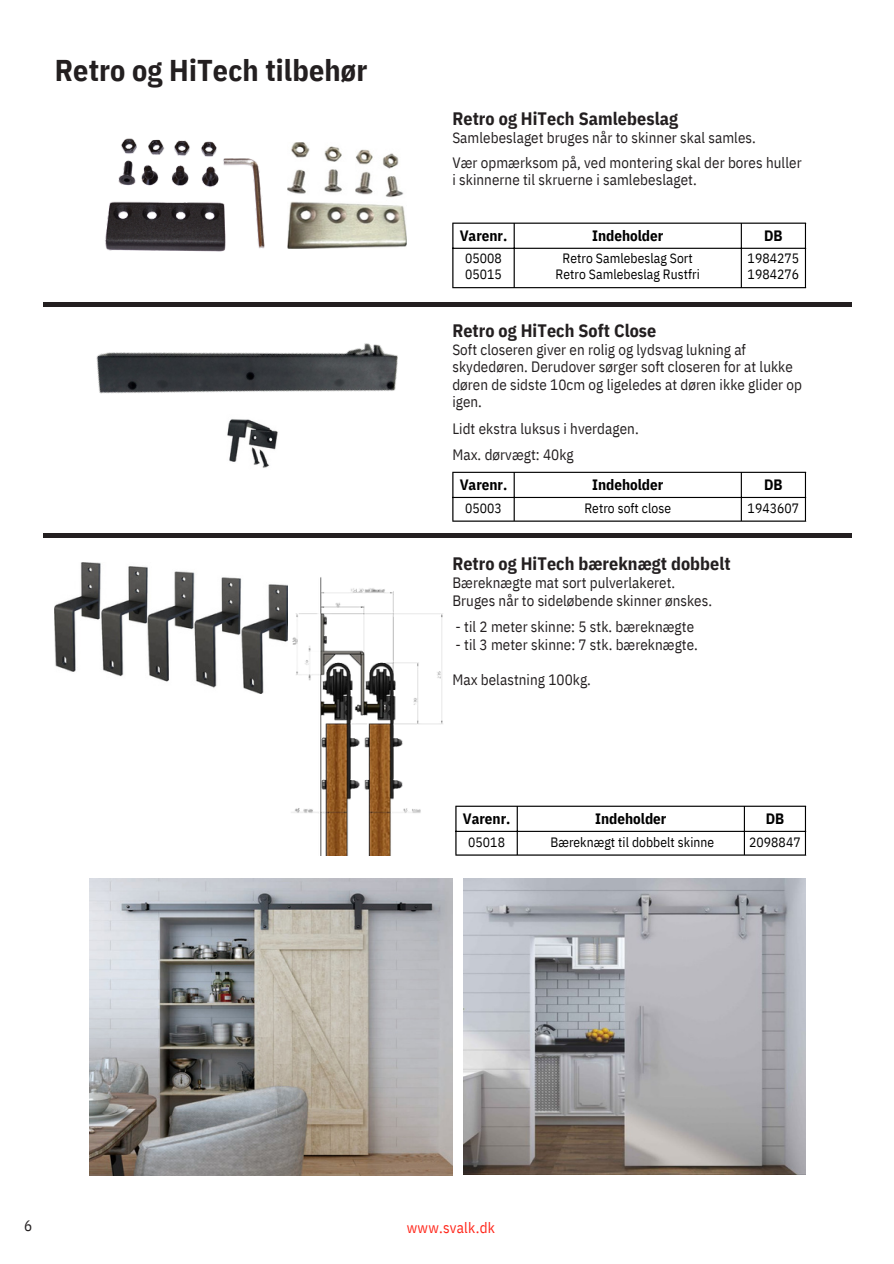
<style>
.page{position:relative;width:894px;height:1264px;background:#fff}
.page>*{position:absolute;margin:0;border:0;box-sizing:border-box;transform-origin:0 0}
.t1{font:700 30px "IBM Plex Sans Cond";letter-spacing:.005em;color:#231f20}
.t2{font:700 18px "IBM Plex Sans Cond";letter-spacing:.005em;color:#231f20}
.t3{font:15px/17.5px "IBM Plex Sans Cond";letter-spacing:.005em;color:#231f20}
.t4{font:700 15px "IBM Plex Sans Cond";color:#000}
.t5{font:15px "IBM Plex Sans Cond";letter-spacing:.015em;color:#ff2519}
.t6{font:13.5px "IBM Plex Sans Cond";letter-spacing:.005em;color:#000}
</style>
<div class="page">
<img style="left:96px;top:343px;width:302px;height:51px">
<img style="left:227px;top:419px;width:51px;height:49px">
<img style="left:105px;top:138px;width:160px;height:114px">
<img style="left:288px;top:143px;width:118px;height:105px">
<hr style="left:43px;top:533px;width:807px;height:4px;background:#231f20">
<hr style="left:452px;top:224px;width:1px;height:63px;background:#000">
<hr style="left:513px;top:224px;width:1px;height:63px;background:#000">
<hr style="left:740px;top:224px;width:1px;height:63px;background:#000">
<hr style="left:804px;top:224px;width:1px;height:63px;background:#000">
<hr style="left:452px;top:222px;width:353px;height:2px;background:#000">
<hr style="left:452px;top:248px;width:353px;height:1px;background:#000">
<hr style="left:452px;top:287px;width:353px;height:1px;background:#000">
<hr style="left:43px;top:302px;width:807px;height:4px;background:#231f20">
<hr style="left:452px;top:473px;width:1px;height:47px;background:#000">
<hr style="left:513px;top:473px;width:1px;height:47px;background:#000">
<hr style="left:740px;top:473px;width:1px;height:47px;background:#000">
<hr style="left:804px;top:473px;width:1px;height:47px;background:#000">
<hr style="left:452px;top:472px;width:353px;height:1px;background:#000">
<hr style="left:452px;top:497px;width:353px;height:1px;background:#000">
<hr style="left:452px;top:520px;width:353px;height:1px;background:#000">
<img style="left:54px;top:562px;width:226px;height:131px">
<img style="left:280px;top:577px;width:163px;height:278px">
<hr style="left:455px;top:806px;width:1px;height:48px;background:#000">
<hr style="left:516px;top:806px;width:1px;height:48px;background:#000">
<hr style="left:743px;top:806px;width:1px;height:48px;background:#000">
<hr style="left:804px;top:806px;width:1px;height:48px;background:#000">
<hr style="left:455px;top:805px;width:350px;height:1px;background:#000">
<hr style="left:455px;top:830px;width:350px;height:2px;background:#000">
<hr style="left:455px;top:854px;width:350px;height:1px;background:#000">
<img style="left:463px;top:878px;width:342px;height:296px">
<img style="left:89px;top:878px;width:363px;height:296px">
<p class="t1" style="left:55px;top:50px;width:314px">Retro og HiTech tilbehør</p>
<p class="t2" style="left:452px;top:107px;width:227px">Retro og HiTech Samlebeslag</p>
<p class="t3" style="left:452px;top:129px;width:305px">Samlebeslaget bruges når to skinner skal samles.</p>
<p class="t3" style="left:452px;top:153px;width:351px">Vær opmærksom på, ved montering skal der bores huller i skinnerne til skruerne i samlebeslaget.</p>
<p class="t4" style="left:459px;top:225px;width:49px">Varenr.</p>
<p class="t4" style="left:592px;top:225px;width:73px">Indeholder</p>
<p class="t4" style="left:764px;top:225px;width:20px">DB</p>
<p class="t6" style="left:465px;top:250px;width:38px">05008</p>
<p class="t6" style="left:465px;top:265px;width:38px">05015</p>
<p class="t6" style="left:562px;top:250px;width:132px">Retro Samlebeslag Sort</p>
<p class="t6" style="left:555px;top:265px;width:146px">Retro Samlebeslag Rustfri</p>
<p class="t6" style="left:747px;top:250px;width:53px">1984275</p>
<p class="t6" style="left:747px;top:265px;width:53px">1984276</p>
<p class="t2" style="left:452px;top:318px;width:205px">Retro og HiTech Soft Close</p>
<p class="t3" style="left:452px;top:340px;width:351px">Soft closeren giver en rolig og lydsvag lukning af skydedøren. Derudover sørger soft closeren for at lukke døren de sidste 10cm og ligeledes at døren ikke glider op igen.</p>
<p class="t3" style="left:452px;top:419px;width:188px">Lidt ekstra luksus i hverdagen.</p>
<p class="t3" style="left:452px;top:445px;width:123px">Max. dørvægt: 40kg</p>
<p class="t4" style="left:459px;top:474px;width:49px">Varenr.</p>
<p class="t4" style="left:592px;top:474px;width:73px">Indeholder</p>
<p class="t4" style="left:764px;top:474px;width:20px">DB</p>
<p class="t6" style="left:465px;top:499px;width:38px">05003</p>
<p class="t6" style="left:584px;top:499px;width:88px">Retro soft close</p>
<p class="t6" style="left:747px;top:499px;width:53px">1943607</p>
<p class="t2" style="left:452px;top:551px;width:280px">Retro og HiTech bæreknægt dobbelt</p>
<p class="t3" style="left:452px;top:574px;width:224px">Bæreknægte mat sort pulverlakeret.</p>
<p class="t3" style="left:452px;top:591px;width:261px">Bruges når to sideløbende skinner ønskes.</p>
<p class="t3" style="left:455px;top:617px;width:240px">- til 2 meter skinne: 5 stk. bæreknægte</p>
<p class="t3" style="left:455px;top:635px;width:244px">- til 3 meter skinne: 7 stk. bæreknægte.</p>
<p class="t3" style="left:452px;top:670px;width:140px">Max belastning 100kg.</p>
<p class="t4" style="left:462px;top:808px;width:49px">Varenr.</p>
<p class="t4" style="left:595px;top:808px;width:73px">Indeholder</p>
<p class="t4" style="left:765px;top:808px;width:20px">DB</p>
<p class="t6" style="left:468px;top:832px;width:38px">05018</p>
<p class="t6" style="left:550px;top:832px;width:165px">Bæreknægt til dobbelt skinne</p>
<p class="t6" style="left:749px;top:832px;width:53px">2098847</p>
<p class="t3" style="left:24px;top:1216px;width:10px">6</p>
<p class="t5" style="left:407px;top:1217px;width:90px">www.svalk.dk</p>
</div>
